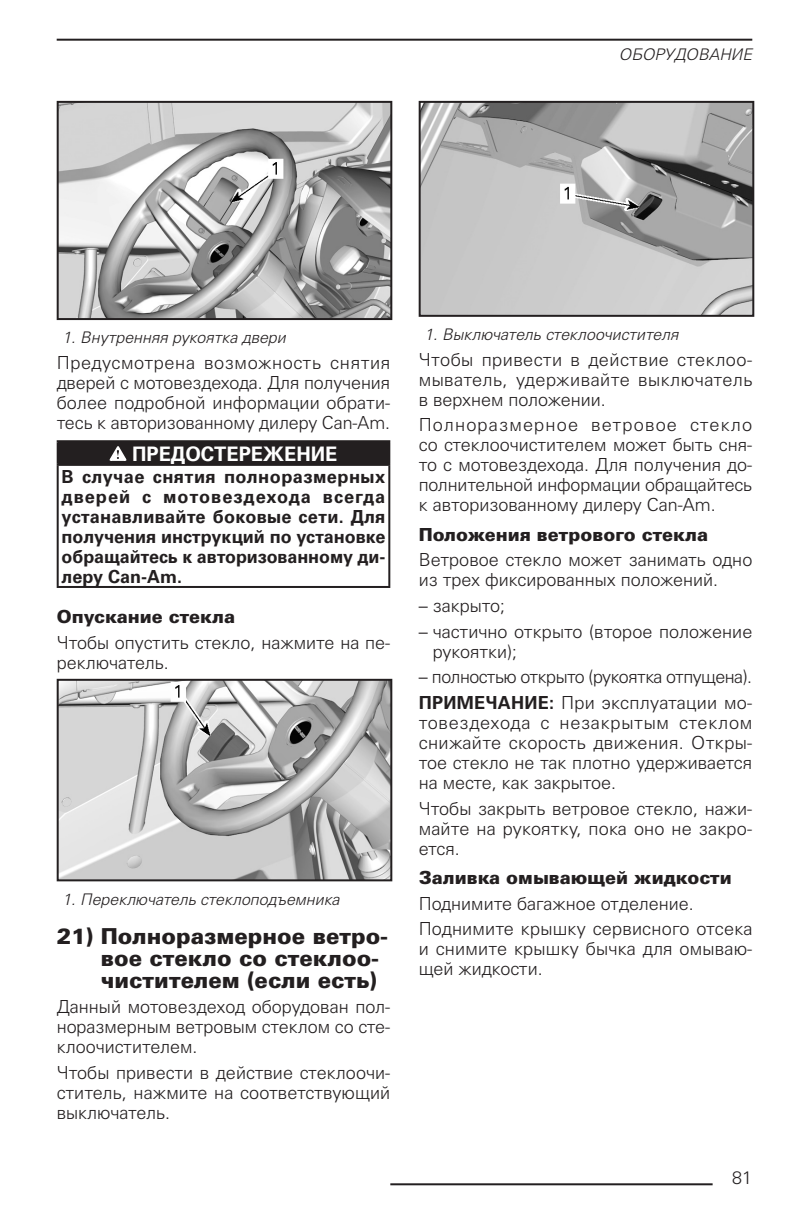
<style>
.page{position:relative;width:792px;height:1224px;background:#fff}
.page>*{position:absolute;margin:0;border:0;box-sizing:border-box;transform-origin:0 0}
.Заголовок_3{font:900 22px/22px "Univers Cyr";color:#231f20}
.t1{font:700 20px "Univers Cyr";color:#fff}
.Основной_текст{font:300 18px/20px "Univers Cyr";color:#231f20;text-align:justify}
.Предостережение{font:700 18px/20px "Univers Cyr";letter-spacing:-.005em;color:#231f20;text-align:justify}
.Заголовок_4{font:900 18px "Univers Cyr";color:#231f20}
.Основной_текст-2{font:300 18px "Univers Cyr";letter-spacing:-.025em;color:#231f20}
.Подпись_к_рисункам{font:italic 300 16px "Univers Cyr";color:#231f20}
.Колонтитул{font:italic 300 16px "Univers Cyr";color:#231f20}
.s1{font-weight:700}
</style>
<div class="page">
<hr style="left:57px;top:39px;width:695px;height:2px;background:#231f20">
<hr style="left:390px;top:1183px;width:323px;height:2px;background:#231f20">
<img style="left:60px;top:104px;width:329px;height:213px">
<div style="left:57px;top:101px;width:335px;height:219px;border:2px solid #231f20"></div>
<div style="left:58px;top:441px;width:331px;height:24px;background:#231f20"></div>
<hr style="left:57px;top:440px;width:333px;height:2px;background:#231f20">
<hr style="left:57px;top:442px;width:2px;height:22px;background:#231f20">
<hr style="left:388px;top:442px;width:2px;height:22px;background:#231f20">
<hr style="left:57px;top:464px;width:333px;height:2px;background:#231f20">
<hr style="left:57px;top:466px;width:2px;height:120px;background:#231f20">
<hr style="left:388px;top:466px;width:2px;height:120px;background:#231f20">
<hr style="left:57px;top:586px;width:333px;height:2px;background:#231f20">
<svg style="left:109px;top:446px;width:18px;height:15px"></svg>
<img style="left:60px;top:682px;width:329px;height:196px">
<div style="left:57px;top:679px;width:335px;height:202px;border:2px solid #231f20"></div>
<img style="left:422px;top:104px;width:329px;height:210px">
<div style="left:419px;top:101px;width:335px;height:216px;border:2px solid #231f20"></div>
<p class="Колонтитул" style="left:619px;top:45px;width:135px">ОБОРУДОВАНИЕ</p>
<p class="Подпись_к_рисункам" style="left:62px;top:328px;width:225px">1. Внутренняя рукоятка двери</p>
<p class="Основной_текст" style="left:57px;top:352px;width:335px">Предусмотрена возможность снятия дверей с мотовездехода. Для получения более подробной информации обрати&shy;тесь к авторизованному дилеру Can-Am.</p>
<p class="t1" style="left:132px;top:442px;width:207px">ПРЕДОСТЕРЕЖЕНИЕ</p>
<p class="Предостережение" style="left:62px;top:466px;width:325px">В случае снятия полноразмерных дверей с мотовездехода всегда устанавливайте боковые сети. Для получения инструкций по установке обращайтесь к авторизованному ди&shy;леру Can-Am.</p>
<p class="Заголовок_4" style="left:57px;top:606px;width:180px">Опускание стекла</p>
<p class="Основной_текст" style="left:57px;top:632px;width:335px">Чтобы опустить стекло, нажмите на пе&shy;реключатель.</p>
<p class="Подпись_к_рисункам" style="left:62px;top:890px;width:279px">1. Переключатель стеклоподъемника</p>
<p class="Заголовок_3" style="left:101px;top:925px;width:289px;text-indent:-44px">21) Полноразмерное ветро&shy;вое стекло со стеклоо&shy;чистителем (если есть)</p>
<p class="Основной_текст" style="left:57px;top:997px;width:335px">Данный мотовездеход оборудован пол&shy;норазмерным ветровым стеклом со сте&shy;клоочистителем.</p>
<p class="Основной_текст" style="left:57px;top:1062px;width:335px">Чтобы привести в действие стеклоочи&shy;ститель, нажмите на соответствующий выключатель.</p>
<p class="Подпись_к_рисункам" style="left:424px;top:325px;width:256px">1. Выключатель стеклоочистителя</p>
<p class="Основной_текст" style="left:419px;top:349px;width:335px">Чтобы привести в действие стеклоо&shy;мыватель, удерживайте выключатель в верхнем положении.</p>
<p class="Основной_текст" style="left:419px;top:415px;width:335px">Полноразмерное ветровое стекло со стеклоочистителем может быть сня&shy;то с мотовездехода. Для получения до&shy;полнительной информации обращайтесь к авторизованному дилеру Can-Am.</p>
<p class="Заголовок_4" style="left:419px;top:524px;width:291px">Положения ветрового стекла</p>
<p class="Основной_текст" style="left:419px;top:550px;width:335px">Ветровое стекло может занимать одно из трех фиксированных положений.</p>
<p class="Основной_текст" style="left:419px;top:596px;width:88px">– закрыто;</p>
<p class="Основной_текст" style="left:433px;top:621px;width:321px;text-indent:-14px">– частично открыто (второе положение рукоятки);</p>
<p class="Основной_текст-2" style="left:419px;top:667px;width:335px">– полностью открыто (рукоятка отпущена).</p>
<p class="Основной_текст" style="left:419px;top:693px;width:335px"><span class="s1">ПРИМЕЧАНИЕ:</span> При эксплуатации мо&shy;товездехода с незакрытым стеклом снижайте скорость движения. Откры&shy;тое стекло не так плотно удерживается на месте, как закрытое.</p>
<p class="Основной_текст" style="left:419px;top:798px;width:335px">Чтобы закрыть ветровое стекло, нажи&shy;майте на рукоятку, пока оно не закро&shy;ется.</p>
<p class="Заголовок_4" style="left:419px;top:867px;width:315px">Заливка омывающей жидкости</p>
<p class="Основной_текст" style="left:419px;top:893px;width:277px">Поднимите багажное отделение.</p>
<p class="Основной_текст" style="left:419px;top:919px;width:335px">Поднимите крышку сервисного отсека и снимите крышку бычка для омываю&shy;щей жидкости.</p>
<p class="Основной_текст" style="left:732px;top:1168px;width:22px">81</p>
</div>
